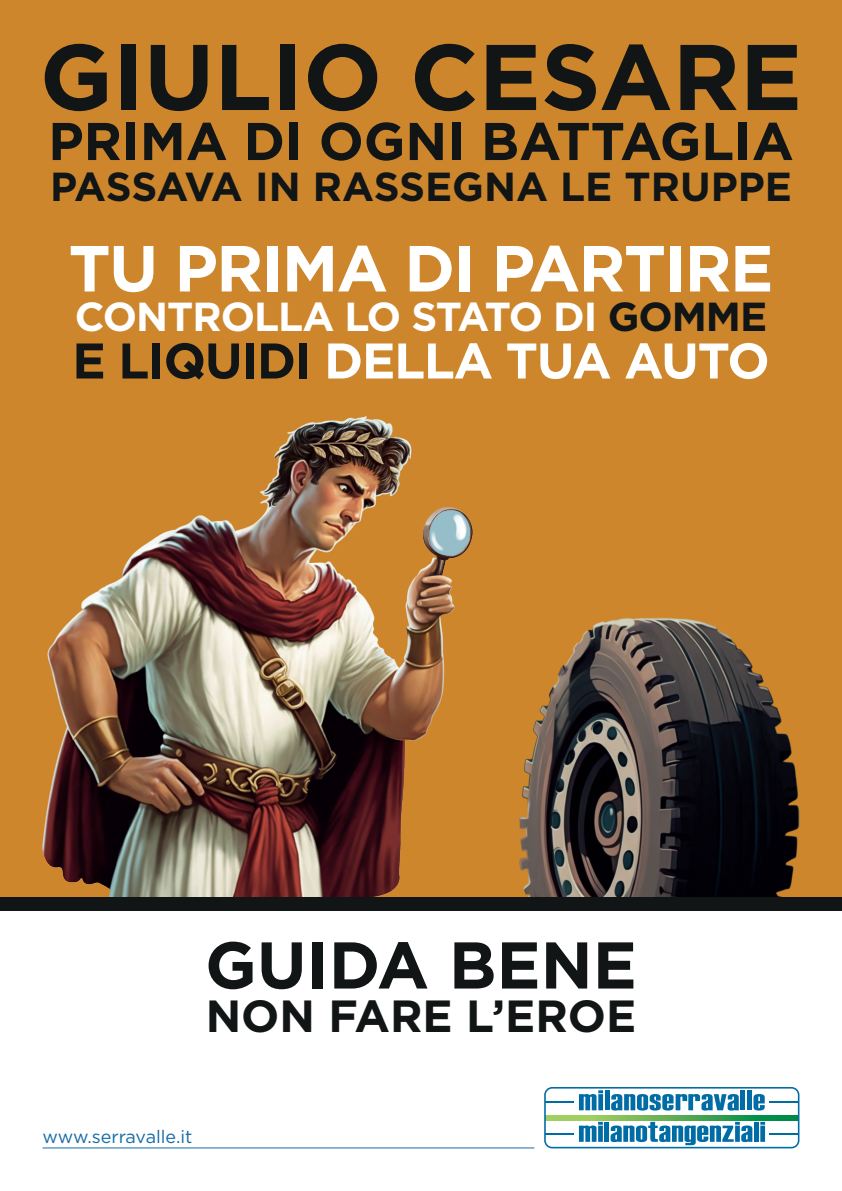
<style>
.page{position:relative;width:842px;height:1191px;background:#cd862c}
.page>*{position:absolute;margin:0;border:0;box-sizing:border-box;transform-origin:0 0}
.t1{font:700 93px "Gotham";color:#111516}
.t2{font:700 65.9px "Gotham";color:#111516}
.t3{font:700 65px "Gotham";letter-spacing:-.025em;color:#fff}
.t4{font:700 53px "Gotham";color:#111516}
.t5{font:700 50px "Gotham";letter-spacing:-.025em;color:#fff}
.t6{font:700 45px "Gotham";color:#111516}
.t7{font:700 40.5px "Gotham";color:#111516}
.t8{font:700 40.5px "Gotham";letter-spacing:-.025em;color:#fff}
.t9{font:18px "Gotham";color:#176ca7}
.s1{color:#111516}
</style>
<div class="page">
<img style="left:43px;top:416px;width:430px;height:481px">
<img style="left:430px;top:510px;width:39px;height:45px">
<img style="left:519px;top:618px;width:280px;height:279px">
<div style="left:0;top:897px;width:842px;height:14px;background:#111516"></div>
<div style="left:0;top:911px;width:842px;height:280px;background:#fff"></div>
<hr style="left:43px;top:1147px;width:491px;height:1px;background:#176ca7">
<svg style="left:544px;top:1087px;width:255px;height:61px"></svg>
<div style="left:754px;top:1121px;width:5px;height:20px;background:#006ca6"></div>
<h1 class="t1" style="left:40px;top:15px;width:764px">GIULIO CESARE</h1>
<h3 class="t4" style="left:48px;top:106px;width:747px">PRIMA DI OGNI BATTAGLIA</h3>
<p class="t7" style="left:50px;top:160px;width:743px">PASSAVA IN RASSEGNA LE TRUPPE</p>
<h3 class="t3" style="left:69px;top:225px;width:706px">TU PRIMA DI PARTIRE</h3>
<p class="t8" style="left:75px;top:290px;width:694px">CONTROLLA LO STATO DI <span class="s1">GOMME</span></p>
<p class="t5" style="left:72px;top:328px;width:699px"><span class="s1">E LIQUIDI</span> DELLA TUA AUTO</p>
<h2 class="t2" style="left:205px;top:921px;width:433px">GUIDA BENE</h2>
<p class="t6" style="left:206px;top:986px;width:432px">NON FARE L’EROE</p>
<p class="t9" style="left:43px;top:1124px;width:151px">www.serravalle.it</p>
</div>
